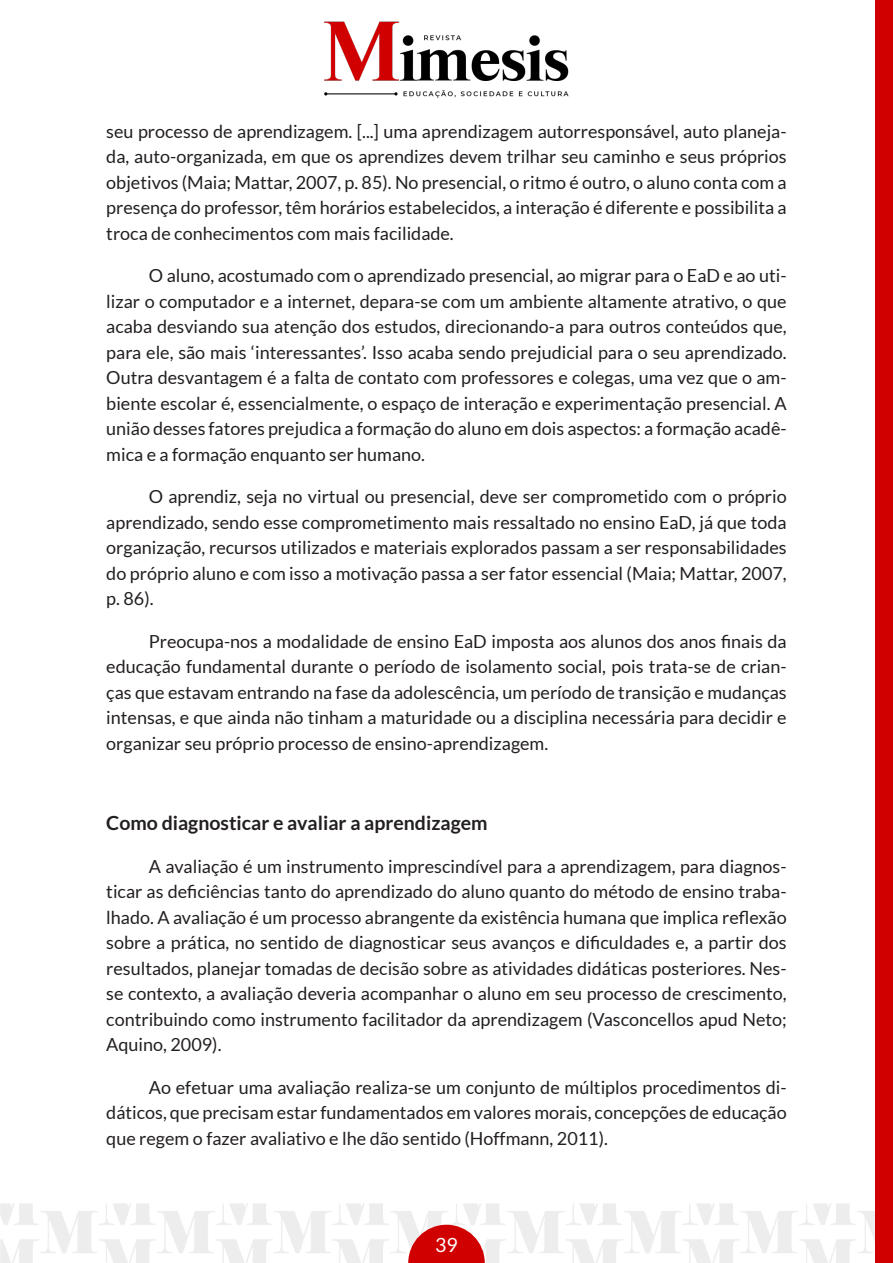
<style>
.page{position:relative;width:893px;height:1263px;background:#fff}
.page>*{position:absolute;margin:0;border:0;box-sizing:border-box;transform-origin:0 0}
.TÍTULO{font:700 19.5px "Lato";color:#231f20}
.t1{font:19.5px "Lato";color:#fff}
.CORPO_DO_TEXTO{font:18px/25.5px "Lato";color:#231f20;text-align:justify}
</style>
<div class="page">
<img style="left:0;top:1203px;width:876px;height:60px">
<svg style="left:408px;top:1225px;width:77px;height:38px;background:#d93535"></svg>
<div style="left:876px;top:0;width:17px;height:1263px;background:#d10000"></div>
<img style="left:324px;top:21px;width:245px;height:77px">
<p class="CORPO_DO_TEXTO" style="left:106px;top:118px;width:682px">seu processo de aprendizagem. [...] uma aprendizagem autorresponsável, auto planeja&shy;da, auto-organizada, em que os aprendizes devem trilhar seu caminho e seus próprios objetivos (Maia; Mattar, 2007, p. 85). No presencial, o ritmo é outro, o aluno conta com a presença do professor, têm horários estabelecidos, a interação é diferente e possibilita a troca de conhecimentos com mais facilidade.</p>
<p class="CORPO_DO_TEXTO" style="left:106px;top:263px;width:682px;text-indent:43px">O aluno, acostumado com o aprendizado presencial, ao migrar para o EaD e ao uti&shy;lizar o computador e a internet, depara-se com um ambiente altamente atrativo, o que acaba desviando sua atenção dos estudos, direcionando-a para outros conteúdos que, para ele, são mais ‘interessantes’. Isso acaba sendo prejudicial para o seu aprendizado.<br>Outra desvantagem é a falta de contato com professores e colegas, uma vez que o am&shy;biente escolar é, essencialmente, o espaço de interação e experimentação presencial. A união desses fatores prejudica a formação do aluno em dois aspectos: a formação acadê&shy;mica e a formação enquanto ser humano.</p>
<p class="CORPO_DO_TEXTO" style="left:106px;top:484px;width:682px;text-indent:43px">O aprendiz, seja no virtual ou presencial, deve ser comprometido com o próprio aprendizado, sendo esse comprometimento mais ressaltado no ensino EaD, já que toda organização, recursos utilizados e materiais explorados passam a ser responsabilidades do próprio aluno e com isso a motivação passa a ser fator essencial (Maia; Mattar, 2007, p. 86).</p>
<p class="CORPO_DO_TEXTO" style="left:106px;top:628px;width:682px;text-indent:43px">Preocupa-nos a modalidade de ensino EaD imposta aos alunos dos anos finais da educação fundamental durante o período de isolamento social, pois trata-se de crian&shy;ças que estavam entrando na fase da adolescência, um período de transição e mudanças intensas, e que ainda não tinham a maturidade ou a disciplina necessária para decidir e organizar seu próprio processo de ensino-aprendizagem.</p>
<p class="TÍTULO" style="left:106px;top:812px;width:383px">Como diagnosticar e avaliar a aprendizagem</p>
<p class="CORPO_DO_TEXTO" style="left:106px;top:853px;width:682px;text-indent:43px">A avaliação é um instrumento imprescindível para a aprendizagem, para diagnos&shy;ticar as deficiências tanto do aprendizado do aluno quanto do método de ensino traba&shy;lhado. A avaliação é um processo abrangente da existência humana que implica reflexão sobre a prática, no sentido de diagnosticar seus avanços e dificuldades e, a partir dos resultados, planejar tomadas de decisão sobre as atividades didáticas posteriores. Nes&shy;se contexto, a avaliação deveria acompanhar o aluno em seu processo de crescimento, contribuindo como instrumento facilitador da aprendizagem (Vasconcellos apud Neto; Aquino, 2009).</p>
<p class="CORPO_DO_TEXTO" style="left:106px;top:1074px;width:682px;text-indent:43px">Ao efetuar uma avaliação realiza-se um conjunto de múltiplos procedimentos di&shy;dáticos, que precisam estar fundamentados em valores morais, concepções de educação que regem o fazer avaliativo e lhe dão sentido (Hoffmann, 2011).</p>
<p class="t1" style="left:435px;top:1234px;width:24px">39</p>
</div>
